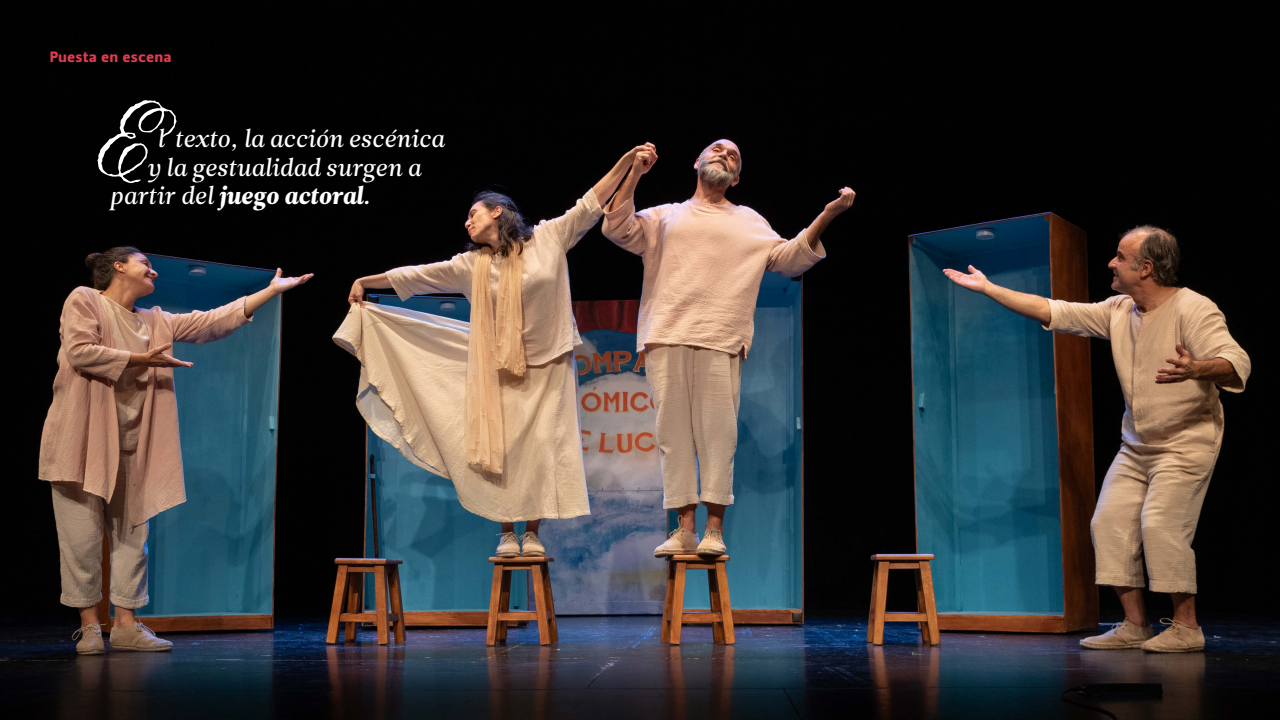
<style>
.page{position:relative;width:1280px;height:720px;background:#fff}
.page>*{position:absolute;margin:0;border:0;box-sizing:border-box;transform-origin:0 0}
.t1{font:102.9px "Anglia Olde Enhancements";color:#fff}
.t2{font:24px/28.8px "Leitura News Italic 2";letter-spacing:-.01em;color:#fff}
.t3{font:15px "Leitura Sans Grot 4";letter-spacing:.05em;color:#dc3c50}
.s1{font-family:"Leitura News Italic 4"}
</style>
<div class="page">
<img style="left:0;top:0;width:1280px;height:720px">
<p class="t3" style="left:50px;top:48px;width:123px">Puesta en escena</p>
<p class="t1" style="left:89px;top:77px;width:60px">E</p>
<p class="t2" style="left:157px;top:124px;width:289px">l texto, la acción escénica</p>
<p class="t2" style="left:109px;top:153px;width:313px;text-indent:37px">y la gestualidad surgen a partir del <span class="s1">juego actoral.</span></p>
</div>
